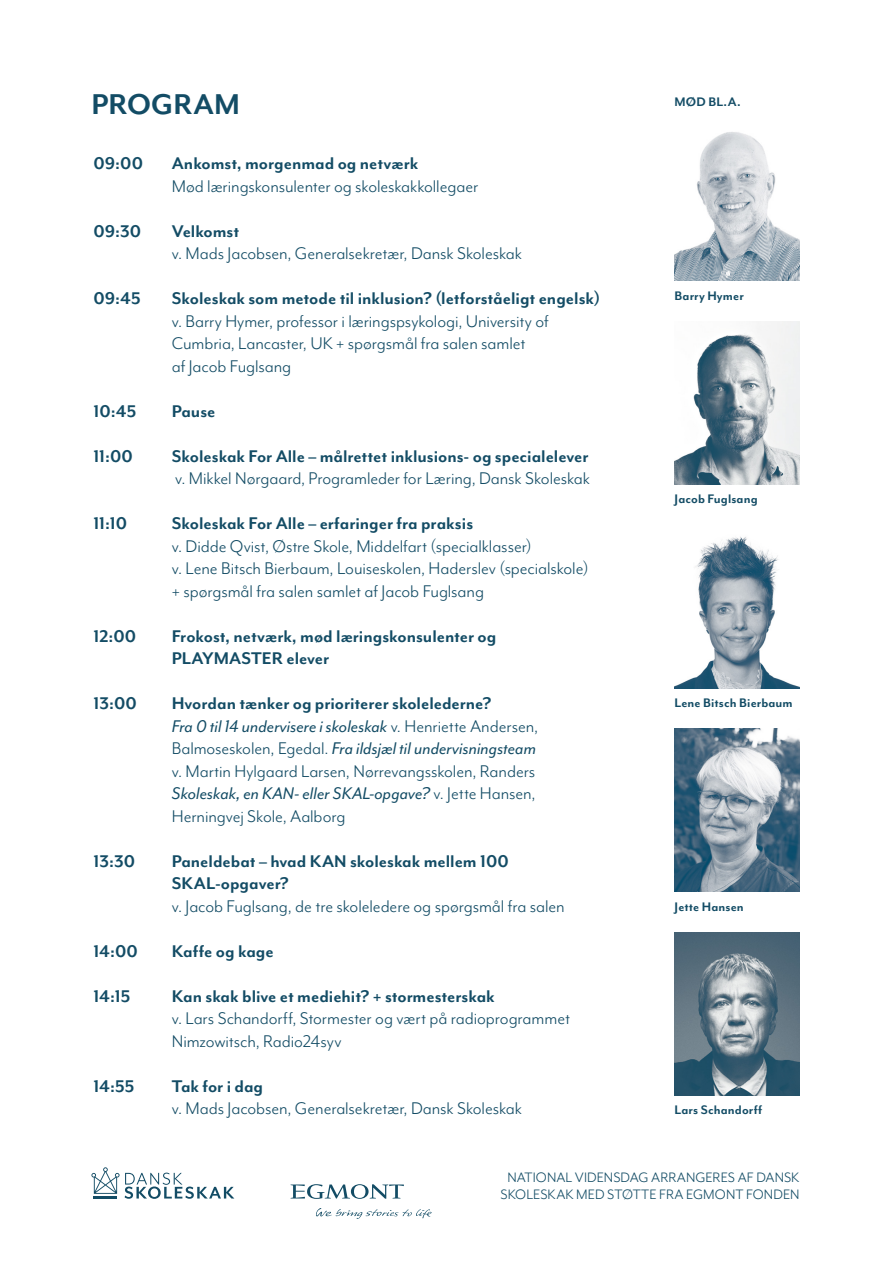
<style>
.page{position:relative;width:893px;height:1263px;background:#fff}
.page>*{position:absolute;margin:0;border:0;box-sizing:border-box;transform-origin:0 0}
.t1{font:700 33px "Mr Eaves Mod OT";letter-spacing:.005em;color:#134c65}
.t2{font:19.5px/22.5px "Mr Eaves Mod OT";letter-spacing:-.005em;color:#134c65}
.t3{font:700 19.5px/22.5px "Mr Eaves Mod OT";color:#134c65}
.t4{font:15.75px/16.5px "Mr Eaves Mod OT";color:#134c65;text-align:center}
.t5{font:700 14.25px "Mr Eaves Mod OT";letter-spacing:.01em;color:#134c65}
.s1{font-weight:700}
.s2{font-style:italic}
</style>
<div class="page">
<svg style="left:91px;top:1167px;width:143px;height:32px"></svg>
<img style="left:674px;top:132px;width:125px;height:149px">
<img style="left:674px;top:536px;width:126px;height:152px">
<img style="left:674px;top:933px;width:126px;height:162px">
<img style="left:674px;top:322px;width:125px;height:162px">
<img style="left:674px;top:729px;width:125px;height:163px">
<svg style="left:316px;top:1208px;width:116px;height:11px"></svg>
<svg style="left:291px;top:1184px;width:113px;height:15px"></svg>
<h1 class="t1" style="left:91px;top:86px;width:150px">PROGRAM</h1>
<p class="t3" style="left:94px;top:152px;width:51px">09:00</p>
<p class="t3" style="left:94px;top:220px;width:49px">09:30</p>
<p class="t3" style="left:94px;top:287px;width:49px">09:45</p>
<p class="t3" style="left:94px;top:400px;width:44px">10:45</p>
<p class="t3" style="left:94px;top:445px;width:41px">11:00</p>
<p class="t3" style="left:94px;top:512px;width:35px">11:10</p>
<p class="t3" style="left:94px;top:625px;width:44px">12:00</p>
<p class="t3" style="left:94px;top:692px;width:45px">13:00</p>
<p class="t3" style="left:94px;top:850px;width:43px">13:30</p>
<p class="t3" style="left:94px;top:940px;width:46px">14:00</p>
<p class="t3" style="left:94px;top:985px;width:38px">14:15</p>
<p class="t3" style="left:94px;top:1075px;width:42px">14:55</p>
<p class="t3" style="left:172px;top:152px;width:248px">Ankomst, morgenmad og netværk</p>
<p class="t2" style="left:172px;top:175px;width:308px">Mød læringskonsulenter og skoleskakkollegaer</p>
<p class="t3" style="left:172px;top:220px;width:69px">Velkomst</p>
<p class="t2" style="left:172px;top:242px;width:352px">v. Mads Jacobsen, Generalsekretær, Dansk Skoleskak</p>
<p class="t3" style="left:172px;top:287px;width:430px">Skoleskak som metode til inklusion? (letforståeligt engelsk)</p>
<p class="t2" style="left:172px;top:310px;width:378px">v. Barry Hymer, professor i læringspsykologi, University of<br>Cumbria, Lancaster, UK + spørgsmål fra salen samlet<br>af Jacob Fuglsang</p>
<p class="t3" style="left:172px;top:400px;width:45px">Pause</p>
<p class="t3" style="left:172px;top:445px;width:418px">Skoleskak For Alle – målrettet inklusions- og specialelever</p>
<p class="t2" style="left:175px;top:467px;width:416px">v. Mikkel Nørgaard, Programleder for Læring, Dansk Skoleskak</p>
<p class="t3" style="left:172px;top:512px;width:303px">Skoleskak For Alle – erfaringer fra praksis</p>
<p class="t2" style="left:172px;top:535px;width:418px">v. Didde Qvist, Østre Skole, Middelfart (specialklasser)<br>v. Lene Bitsch Bierbaum, Louiseskolen, Haderslev (specialskole) + spørgsmål fra salen samlet af Jacob Fuglsang</p>
<p class="t3" style="left:172px;top:625px;width:326px">Frokost, netværk, mød læringskonsulenter og<br>PLAYMASTER elever</p>
<p class="t2" style="left:172px;top:692px;width:368px"><span class="s1">Hvordan tænker og prioriterer skolelederne?<br></span><span class="s2">Fra 0 til 14 undervisere i skoleskak</span> v. Henriette Andersen, Balmoseskolen, Egedal. <span class="s2">Fra ildsjæl til undervisningsteam </span>v. Martin Hylgaard Larsen, Nørrevangsskolen, Randers <span class="s2">Skoleskak, en KAN- eller SKAL-opgave?</span> v. Jette Hansen, Herningvej Skole, Aalborg</p>
<p class="t3" style="left:172px;top:850px;width:338px">Paneldebat – hvad KAN skoleskak mellem 100<br>SKAL-opgaver?</p>
<p class="t2" style="left:172px;top:895px;width:394px">v. Jacob Fuglsang, de tre skoleledere og spørgsmål fra salen</p>
<p class="t3" style="left:172px;top:940px;width:104px">Kaffe og kage</p>
<p class="t3" style="left:172px;top:985px;width:325px">Kan skak blive et mediehit? + stormesterskak</p>
<p class="t2" style="left:172px;top:1007px;width:400px">v. Lars Schandorff, Stormester og vært på radioprogrammet<br>Nimzowitsch, Radio24syv</p>
<p class="t3" style="left:172px;top:1075px;width:93px">Tak for i dag</p>
<p class="t2" style="left:172px;top:1097px;width:352px">v. Mads Jacobsen, Generalsekretær, Dansk Skoleskak</p>
<p class="t5" style="left:674px;top:94px;width:68px">MØD BL.A.</p>
<p class="t5" style="left:674px;top:288px;width:71px">Barry Hymer</p>
<p class="t5" style="left:674px;top:491px;width:85px">Jacob Fuglsang</p>
<p class="t5" style="left:674px;top:695px;width:120px">Lene Bitsch Bierbaum</p>
<p class="t5" style="left:674px;top:898px;width:71px">Jette Hansen</p>
<p class="t5" style="left:674px;top:1102px;width:89px">Lars Schandorff</p>
<p class="t4" style="left:501px;top:1169px;width:300px">NATIONAL VIDENSDAG ARRANGERES AF DANSK<br>SKOLESKAK MED STØTTE FRA EGMONT FONDEN</p>
</div>
